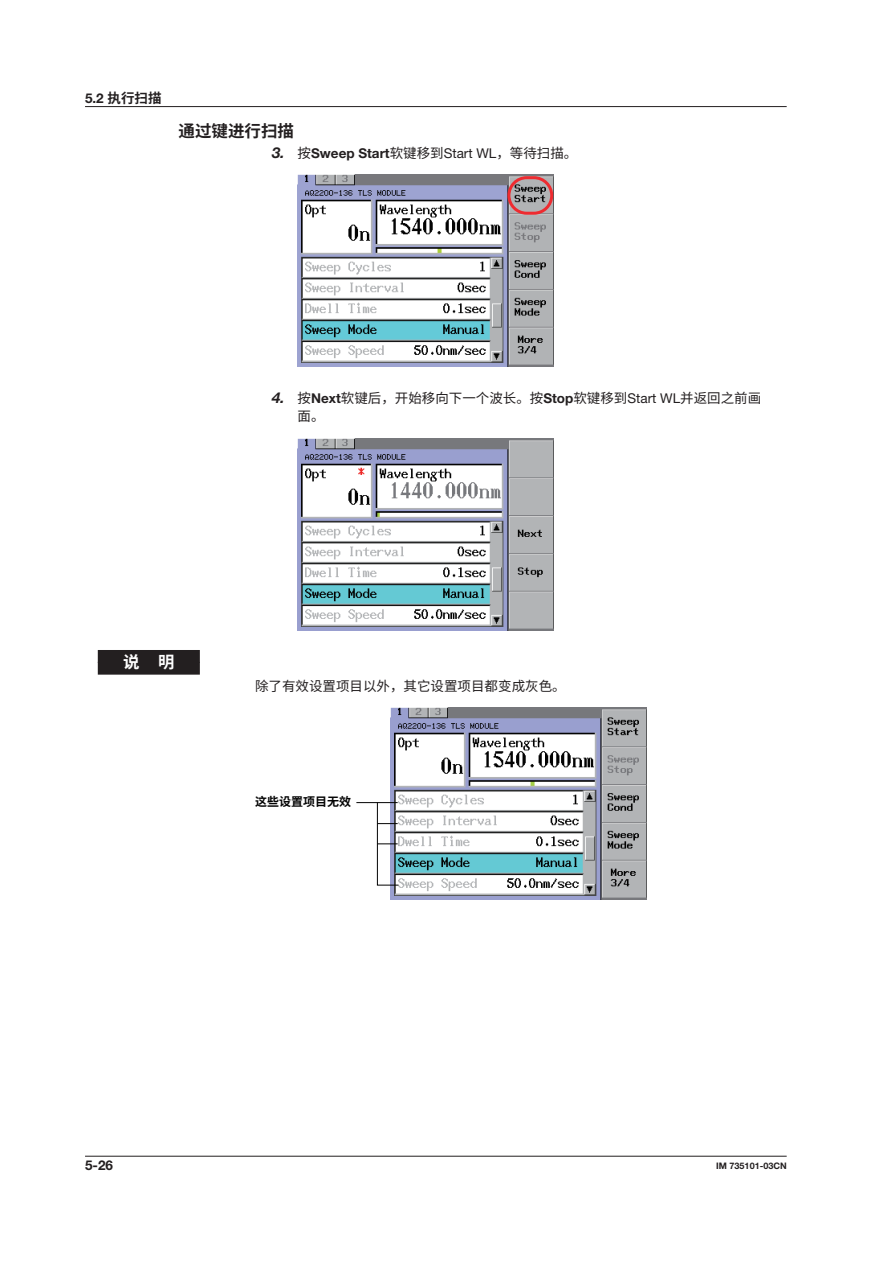
<style>
.page{position:relative;width:893px;height:1263px;background:#fff}
.page>*{position:absolute;margin:0;border:0;box-sizing:border-box;transform-origin:0 0}
.t1{font:700 16.5px "Noto Sans Hans";color:#231f20}
.t2{font:700 16.5px "Noto Sans Hans";color:#fff}
.t3{font:13.5px/18.8px "Noto Sans Hans";color:#231f20}
.t4{font:700 13.5px "Noto Sans Hans";color:#231f20}
.t5{font:700 13.5px "Helvetica Neue LT Std";color:#231f20}
.t6{font:700 12px "Noto Sans Hans";color:#030303}
.t7{font:700 9px "Helvetica Neue LT Std";color:#231f20}
.s1{font-family:"Helvetica Neue LT Std"}
.s2{font-family:"Helvetica Neue LT Std";font-weight:700;font-style:italic;font-size:15px}
.s3{font-family:"Helvetica Neue LT Std";font-weight:700}
</style>
<div class="page">
<hr style="left:85px;top:1156px;width:702px;height:1px;background:#231f20">
<div style="left:98px;top:650px;width:102px;height:13px;background:#231f20"></div>
<div style="left:98px;top:662px;width:102px;height:13px;background:#231f20"></div>
<img style="left:298px;top:174px;width:256px;height:192px">
<div style="left:507px;top:176px;width:46px;height:39px;border:3px solid #ee2b30;border-radius:18px"></div>
<img style="left:298px;top:438px;width:256px;height:192px">
<img style="left:391px;top:707px;width:256px;height:192px">
<hr style="left:356px;top:802px;width:42px;height:1px;background:#030303">
<svg style="left:377px;top:802px;width:22px;height:84px"></svg>
<hr style="left:85px;top:106px;width:702px;height:1px;background:#231f20">
<p class="t4" style="left:85px;top:91px;width:78px"><span class="s1">5.2</span> 执行扫描</p>
<p class="t1" style="left:179px;top:121px;width:117px">通过键进行扫描</p>
<p class="t3" style="left:272px;top:144px;width:307px"><span class="s2">3.</span> 按<span class="s3">Sweep Start</span>软键移到<span class="s1">Start WL</span>，等待扫描。</p>
<p class="t3" style="left:298px;top:389px;width:465px;text-indent:-26px"><span class="s2">4.</span> 按<span class="s3">Next</span>软键后，开始移向下一个波长。按<span class="s3">Stop</span>软键移到<span class="s1">Start WL</span>并返回之前画面。</p>
<p class="t2" style="left:123px;top:653px;width:53px">说 明</p>
<p class="t3" style="left:255px;top:676px;width:312px">除了有效设置项目以外，其它设置项目都变成灰色。</p>
<p class="t6" style="left:255px;top:794px;width:97px">这些设置项目无效</p>
<p class="t5" style="left:85px;top:1157px;width:30px">5-26</p>
<p class="t7" style="left:716px;top:1160px;width:72px">IM 735101-03CN</p>
</div>
